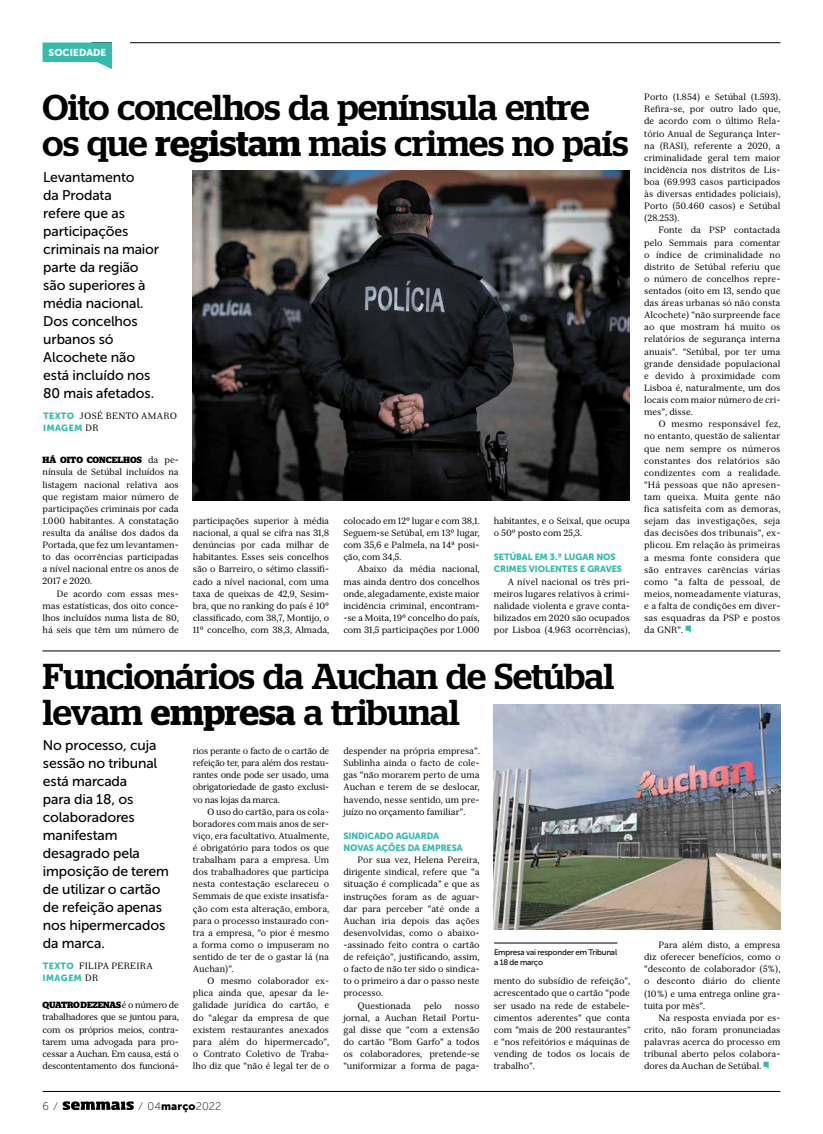
<style>
.page{position:relative;width:823px;height:1134px;background:#fff}
.page>*{position:absolute;margin:0;border:0;box-sizing:border-box;transform-origin:0 0}
.t1{font:500 36px/36.7px "Stag";letter-spacing:-.01em;color:#000}
.t2{font:14px/18px "Museo Sans Cyrl 500";letter-spacing:-.01em;color:#000}
.t3{font:11px "Museo Sans Cyrl 100";letter-spacing:.015em;color:#000}
.t4{font:10px "Museo Sans Cyrl 900";letter-spacing:.01em;color:#fff}
.t5{font:9px/12.1px "Serif 12 Beta";letter-spacing:-.005em;color:#000;text-align:justify}
.t6{font:9px/12.1px "Museo Sans Cyrl 900";letter-spacing:-.005em;color:#32bcad}
.t7{font:9px "Serif 12 Beta";letter-spacing:.03em;color:#000}
.t8{font:700 9px "Stag";letter-spacing:-.02em;color:#000}
.t9{font:700 9px "Stag";color:#000}
.t10{font:8px/10px "Museo Sans Cyrl 500";letter-spacing:-.025em;color:#000}
.s1{font-weight:600}
.s2{font-family:"Museo Sans Cyrl 900";color:#32bcad}
.s3{font-family:"Serif 12 Beta";color:#000}
.s4{font-family:"Serif 12 Beta";font-weight:400}
.s5{font-family:"Museo Sans Cyrl 900"}
</style>
<div class="page">
<svg style="left:63px;top:1101px;width:71px;height:9px"></svg>
<hr style="left:43px;top:1091px;width:737px;height:1px;background:#000">
<svg style="left:685px;top:626px;width:5px;height:6px"></svg>
<svg style="left:763px;top:1062px;width:5px;height:7px"></svg>
<img style="left:193px;top:170px;width:436px;height:331px">
<img style="left:493px;top:704px;width:287px;height:226px">
<hr style="left:42px;top:651px;width:737px;height:1px;background:#000">
<hr style="left:91px;top:43px;width:689px;height:1px;background:#000">
<svg style="left:43px;top:43px;width:69px;height:26px"></svg>
<div style="left:112px;top:42px;width:17px;height:27px;background:#fff"></div>
<hr style="left:494px;top:943px;width:123px;height:1px;background:#000">
<p class="t4" style="left:48px;top:47px;width:59px">SOCIEDADE</p>
<h1 class="t1" style="left:43px;top:88px;width:587px">Oito concelhos da península entre os que <span class="s1">registam</span> mais crimes no país</h1>
<h2 class="t2" style="left:43px;top:168px;width:117px">Levantamento<br>da Prodata<br>refere que as participações criminais na maior parte da região são superiores à média nacional.<br>Dos concelhos urbanos só<br>Alcochete não está incluído nos<br>80 mais afetados.</h2>
<p class="t7" style="left:43px;top:410px;width:135px"><span class="s2">TEXTO</span> JOSÉ BENTO AMARO</p>
<p class="t6" style="left:43px;top:421px;width:57px">IMAGEM <span class="s3">DR</span></p>
<p class="t9" style="left:43px;top:455px;width:137px">HÁ OITO CONCELHOS <span class="s4">da pe-</span></p>
<p class="t5" style="left:43px;top:466px;width:138px">nínsula de Setúbal incluídos na listagem nacional relativa aos que registam maior número de participações criminais por cada 1.000 habitantes. A constatação resulta da análise dos dados da Portada, que fez um levantamen&shy;to das ocorrências participadas a nível nacional entre os anos de 2017 e 2020.</p>
<p class="t5" style="left:43px;top:587px;width:138px;text-indent:14px">De acordo com essas mes&shy;mas estatísticas, dos oito conce&shy;lhos incluídos numa lista de 80, há seis que têm um número de</p>
<p class="t5" style="left:193px;top:515px;width:138px">participações superior à média nacional, a qual se cifra nas 31,8 denúncias por cada milhar de habitantes. Esses seis concelhos são o Barreiro, o sétimo classifi&shy;cado a nível nacional, com uma taxa de queixas de 42,9, Sesim&shy;bra, que no ranking do país é 10º classificado, com 38,7, Montijo, o 11º concelho, com 38,3, Almada,</p>
<p class="t5" style="left:343px;top:515px;width:138px">colocado em 12º lugar e com 38,1.<br>Seguem-se Setúbal, em 13º lugar, com 35,6 e Palmela, na 14ª posi&shy;ção, com 34,5.</p>
<p class="t5" style="left:343px;top:563px;width:138px;text-indent:14px">Abaixo da média nacional, mas ainda dentro dos concelhos onde, alegadamente, existe maior incidência criminal, encontram--se a Moita, 19º concelho do país, com 31,5 participações por 1.000</p>
<p class="t5" style="left:493px;top:515px;width:138px">habitantes, e o Seixal, que ocupa o 50º posto com 25,3.</p>
<p class="t6" style="left:493px;top:551px;width:130px">SETÚBAL EM 3.º LUGAR NOS<br>CRIMES VIOLENTES E GRAVES</p>
<p class="t5" style="left:493px;top:575px;width:138px;text-indent:14px">A nível nacional os três pri&shy;meiros lugares relativos à crimi&shy;nalidade violenta e grave conta&shy;bilizados em 2020 são ocupados por Lisboa (4.963 ocorrências),</p>
<h1 class="t1" style="left:43px;top:658px;width:572px;line-height:36px">Funcionários da Auchan de Setúbal levam <span class="s1">empresa</span> a tribunal</h1>
<h2 class="t2" style="left:43px;top:737px;width:127px">No processo, cuja sessão no tribunal está marcada<br>para dia 18, os colaboradores manifestam desagrado pela imposição de terem de utilizar o cartão de refeição apenas nos hipermercados da marca.</h2>
<p class="t7" style="left:43px;top:960px;width:111px"><span class="s2">TEXTO</span> FILIPA PEREIRA</p>
<p class="t6" style="left:43px;top:972px;width:57px">IMAGEM <span class="s3">DR</span></p>
<p class="t8" style="left:43px;top:1000px;width:137px">QUATRO DEZENAS <span class="s4">é o número de</span></p>
<p class="t5" style="left:43px;top:1011px;width:138px">trabalhadores que se juntou para, com os próprios meios, contra&shy;tarem uma advogada para pro&shy;cessar a Auchan. Em causa, está o descontentamento dos funcioná-</p>
<p class="t5" style="left:193px;top:745px;width:138px">rios perante o facto de o cartão de refeição ter, para além dos restau&shy;rantes onde pode ser usado, uma obrigatoriedade de gasto exclusi&shy;vo nas lojas da marca.</p>
<p class="t5" style="left:193px;top:805px;width:138px;text-indent:14px">O uso do cartão, para os cola&shy;boradores com mais anos de ser&shy;viço, era facultativo. Atualmente, é obrigatório para todos os que trabalham para a empresa. Um dos trabalhadores que participa nesta contestação esclareceu o Semmais de que existe insatisfa&shy;ção com esta alteração, embora, para o processo instaurado con&shy;tra a empresa, “o pior é mesmo a forma como o impuseram no sentido de ter de o gastar lá (na Auchan)”.</p>
<p class="t5" style="left:193px;top:975px;width:138px;text-indent:14px">O mesmo colaborador ex&shy;plica ainda que, apesar da le&shy;galidade jurídica do cartão, e do “alegar da empresa de que existem restaurantes anexados para além do hipermercado”, o Contrato Coletivo de Traba&shy;lho diz que “não é legal ter de o</p>
<p class="t3" style="left:43px;top:1100px;width:16px">6 ⁄</p>
<p class="t3" style="left:140px;top:1100px;width:83px">⁄ 04<span class="s5">março</span>2022</p>
<p class="t5" style="left:343px;top:745px;width:138px">despender na própria empresa”.<br>Sublinha ainda o facto de cole&shy;gas “não morarem perto de uma Auchan e terem de se deslocar, havendo, nesse sentido, um pre&shy;juízo no orçamento familiar”.</p>
<p class="t6" style="left:343px;top:830px;width:121px">SINDICADO AGUARDA<br>NOVAS AÇÔES DA EMPRESA</p>
<p class="t5" style="left:357px;top:854px;width:123px">Por sua vez, Helena Pereira,</p>
<p class="t5" style="left:343px;top:866px;width:138px">dirigente sindical, refere que “a</p>
<p class="t5" style="left:343px;top:878px;width:138px">situação é complicada” e que as</p>
<p class="t5" style="left:343px;top:890px;width:138px">instruções foram as de aguar-</p>
<p class="t5" style="left:343px;top:902px;width:138px">dar para perceber “até onde a</p>
<p class="t5" style="left:343px;top:914px;width:138px">Auchan iria depois das ações</p>
<p class="t5" style="left:343px;top:927px;width:138px">desenvolvidas, como o abaixo-</p>
<p class="t5" style="left:343px;top:939px;width:138px">-assinado feito contra o cartão</p>
<p class="t5" style="left:343px;top:951px;width:138px">de refeição”, justificando, assim,</p>
<p class="t5" style="left:343px;top:963px;width:138px">o facto de não ter sido o sindica-</p>
<p class="t5" style="left:343px;top:975px;width:138px">to o primeiro a dar o passo neste</p>
<p class="t5" style="left:343px;top:987px;width:41px">processo.</p>
<p class="t5" style="left:357px;top:999px;width:55px">Questionada</p>
<p class="t5" style="left:423px;top:999px;width:20px">pelo</p>
<p class="t5" style="left:343px;top:999px;width:138px;text-indent:111px">nosso jornal, a Auchan Retail Portu&shy;gal disse que “com a extensão do cartão “Bom Garfo” a todos os colaboradores, pretende-se “uniformizar a forma de paga-</p>
<p class="t10" style="left:494px;top:947px;width:124px">Empresa vai responder em Tribunal a 18 de março</p>
<p class="t5" style="left:493px;top:975px;width:138px">mento do subsídio de refeição”, acrescentado que o cartão “pode ser usado na rede de estabele&shy;cimentos aderentes” que conta com “mais de 200 restaurantes” e “nos refeitórios e máquinas de vending de todos os locais de trabalho”.</p>
<p class="t5" style="left:643px;top:91px;width:138px">Porto (1.854) e Setúbal (1.593).<br>Refira-se, por outro lado que, de acordo com o último Rela&shy;tório Anual de Segurança Inter&shy;na (RASI), referente a 2020, a criminalidade geral tem maior incidência nos distritos de Lis&shy;boa (69.993 casos participados às diversas entidades policiais), Porto (50.460 casos) e Setúbal (28.253).</p>
<p class="t5" style="left:643px;top:224px;width:138px;text-indent:14px">Fonte da PSP contactada pelo Semmais para comentar o índice de criminalidade no distrito de Setúbal referiu que o número de concelhos repre&shy;sentados (oito em 13, sendo que das áreas urbanas só não consta Alcochete) “não surpreende face ao que mostram há muito os relatórios de segurança interna anuais”. “Setúbal, por ter uma grande densidade populacional e devido à proximidade com Lisboa é, naturalmente, um dos locais com maior número de cri&shy;mes”, disse.</p>
<p class="t5" style="left:643px;top:418px;width:138px;text-indent:14px">O mesmo responsável fez, no entanto, questão de salientar que nem sempre os números constantes dos relatórios são condizentes com a realidade. “Há pessoas que não apresen&shy;tam queixa. Muita gente não fica satisfeita com as demoras, sejam das investigações, seja das decisões dos tribunais”, ex&shy;plicou. Em relação às primeiras a mesma fonte considera que são entraves carências várias como “a falta de pessoal, de meios, nomeadamente viaturas, e a falta de condições em diver&shy;sas esquadras da PSP e postos da GNR”.</p>
<p class="t5" style="left:643px;top:939px;width:138px;text-indent:14px">Para além disto, a empresa diz oferecer benefícios, como o “desconto de colaborador (5%), o desconto diário do cliente (10%) e uma entrega online gra&shy;tuita por mês”.</p>
<p class="t5" style="left:643px;top:1011px;width:138px;text-indent:14px">Na resposta enviada por es&shy;crito, não foram pronunciadas palavras acerca do processo em tribunal aberto pelos colabora&shy;dores da Auchan de Setúbal.</p>
</div>
